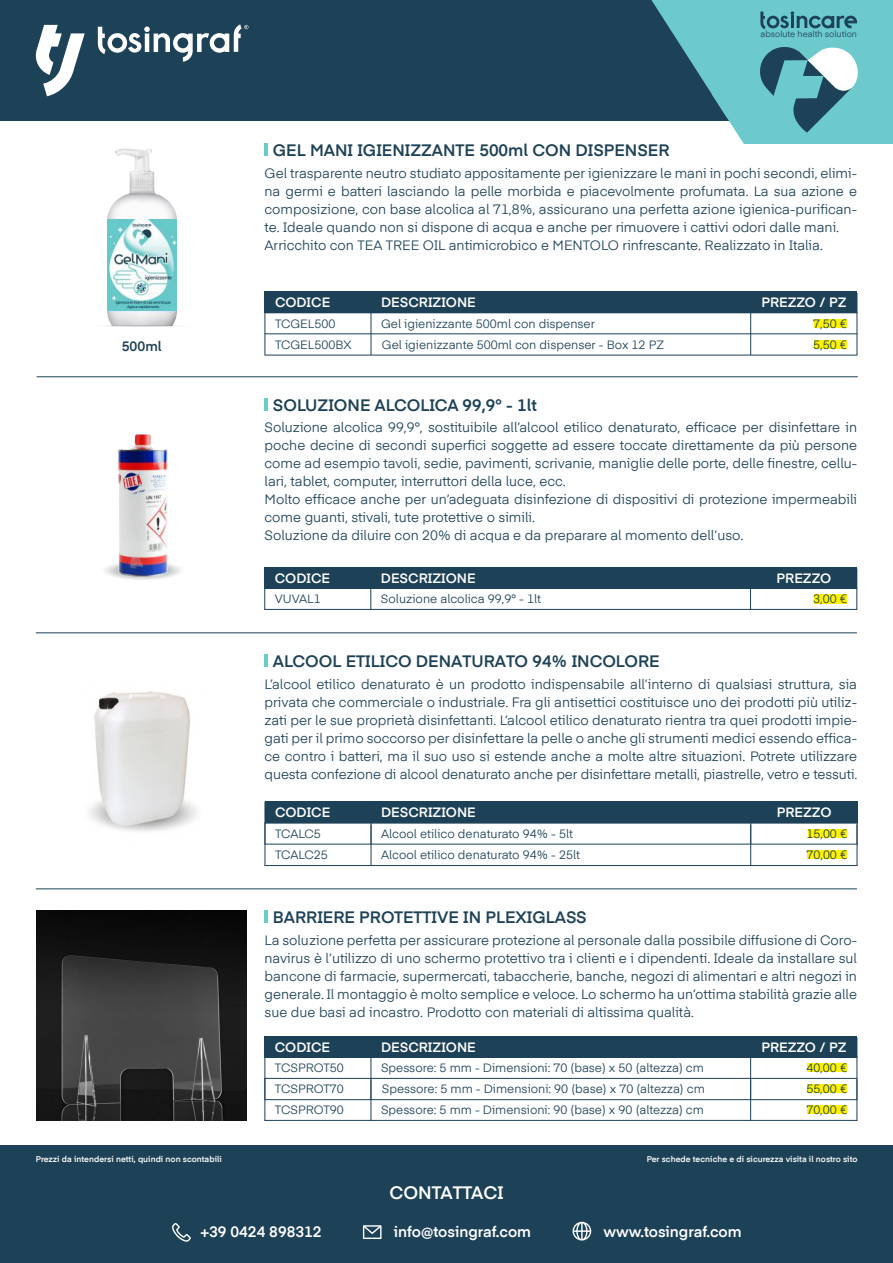
<style>
.page{position:relative;width:893px;height:1263px;background:#fff}
.page>*{position:absolute;margin:0;border:0;box-sizing:border-box;transform-origin:0 0}
.t1{font:600 18px "Eina 04 W03";color:#fff}
.t2{font:600 16.5px "Eina 04 W03";color:#1d4156}
.t3{font:600 15px "Eina 04 W03";color:#fff}
.t4{font:13.5px/18px "Eina 04 W03";color:#1d4156}
.t5{font:600 13.5px "Eina 04 W03";color:#fff}
.t6{font:600 13.5px "Eina 04 W03";color:#1d4156}
.t7{font:12px/21.1px "Eina 04 W03";color:#1d4156}
.t8{font:8.55px "Eina 04 W03";color:#1d4156}
.t9{font:600 8.25px "Eina 04 W03";letter-spacing:.005em;color:#fff}
</style>
<div class="page">
<div style="left:814px;top:594px;width:32px;height:9px;background:#fff300"></div>
<div style="left:807px;top:1105px;width:40px;height:9px;background:#fff300"></div>
<div style="left:807px;top:1084px;width:40px;height:9px;background:#fff300"></div>
<div style="left:807px;top:1063px;width:40px;height:9px;background:#fff300"></div>
<div style="left:807px;top:850px;width:40px;height:9px;background:#fff300"></div>
<div style="left:808px;top:829px;width:39px;height:9px;background:#fff300"></div>
<div style="left:814px;top:340px;width:32px;height:9px;background:#fff300"></div>
<div style="left:814px;top:319px;width:32px;height:9px;background:#fff300"></div>
<div style="left:0;top:1145px;width:893px;height:118px;background:#1d4156"></div>
<svg style="left:265px;top:144px;width:3px;height:12px"></svg>
<div style="left:265px;top:291px;width:592px;height:22px;background:#1d4156"></div>
<hr style="left:265px;top:333px;width:592px;height:1px;background:#1d4156">
<hr style="left:265px;top:355px;width:592px;height:1px;background:#1d4156">
<hr style="left:265px;top:291px;width:1px;height:64px;background:#1d4156">
<hr style="left:371px;top:293px;width:1px;height:62px;background:#1d4156">
<hr style="left:750px;top:293px;width:1px;height:62px;background:#1d4156">
<hr style="left:857px;top:293px;width:1px;height:62px;background:#1d4156">
<img style="left:107px;top:148px;width:71px;height:171px">
<img style="left:108px;top:319px;width:68px;height:8px">
<img style="left:107px;top:219px;width:70px;height:91px">
<div style="left:177px;top:216px;width:20px;height:96px;background:#fff"></div>
<div style="left:0;top:0;width:893px;height:121px;background:#1d4156"></div>
<svg style="left:98px;top:24px;width:150px;height:38px"></svg>
<svg style="left:36px;top:25px;width:49px;height:71px"></svg>
<svg style="left:651px;top:0;width:242px;height:144px"></svg>
<hr style="left:37px;top:376px;width:821px;height:1px;background:#1d4156">
<hr style="left:36px;top:632px;width:821px;height:1px;background:#1d4156">
<svg style="left:172px;top:1223px;width:19px;height:19px"></svg>
<svg style="left:363px;top:1225px;width:19px;height:14px"></svg>
<svg style="left:573px;top:1222px;width:18px;height:18px"></svg>
<div style="left:265px;top:801px;width:592px;height:22px;background:#1d4156"></div>
<hr style="left:265px;top:822px;width:592px;height:2px;background:#1d4156">
<hr style="left:265px;top:844px;width:592px;height:1px;background:#1d4156">
<hr style="left:857px;top:803px;width:1px;height:41px;background:#1d4156">
<svg style="left:265px;top:655px;width:3px;height:12px"></svg>
<hr style="left:265px;top:865px;width:592px;height:1px;background:#1d4156">
<hr style="left:265px;top:823px;width:1px;height:43px;background:#1d4156">
<hr style="left:371px;top:824px;width:1px;height:42px;background:#1d4156">
<hr style="left:750px;top:824px;width:1px;height:41px;background:#1d4156">
<hr style="left:857px;top:824px;width:1px;height:42px;background:#1d4156">
<img style="left:89px;top:691px;width:108px;height:141px">
<svg style="left:265px;top:911px;width:3px;height:12px"></svg>
<div style="left:264px;top:1036px;width:593px;height:21px;background:#1d4156"></div>
<hr style="left:264px;top:1056px;width:593px;height:2px;background:#1d4156">
<hr style="left:264px;top:1078px;width:593px;height:1px;background:#1d4156">
<hr style="left:264px;top:1099px;width:593px;height:1px;background:#1d4156">
<hr style="left:264px;top:1036px;width:1px;height:64px;background:#1d4156">
<hr style="left:371px;top:1037px;width:1px;height:63px;background:#1d4156">
<hr style="left:750px;top:1037px;width:1px;height:63px;background:#1d4156">
<hr style="left:857px;top:1037px;width:1px;height:63px;background:#1d4156">
<hr style="left:264px;top:1120px;width:593px;height:1px;background:#1d4156">
<hr style="left:264px;top:1078px;width:1px;height:43px;background:#1d4156">
<hr style="left:371px;top:1079px;width:1px;height:42px;background:#1d4156">
<hr style="left:750px;top:1079px;width:1px;height:41px;background:#1d4156">
<hr style="left:857px;top:1079px;width:1px;height:42px;background:#1d4156">
<img style="left:36px;top:910px;width:211px;height:210px">
<hr style="left:36px;top:888px;width:821px;height:1px;background:#1d4156">
<div style="left:264px;top:567px;width:593px;height:21px;background:#1d4156"></div>
<hr style="left:264px;top:587px;width:593px;height:2px;background:#1d4156">
<hr style="left:264px;top:609px;width:593px;height:1px;background:#1d4156">
<hr style="left:264px;top:567px;width:1px;height:43px;background:#1d4156">
<hr style="left:370px;top:568px;width:1px;height:41px;background:#1d4156">
<hr style="left:750px;top:568px;width:1px;height:41px;background:#1d4156">
<hr style="left:856px;top:568px;width:1px;height:42px;background:#1d4156">
<svg style="left:265px;top:399px;width:3px;height:12px"></svg>
<img style="left:104px;top:434px;width:77px;height:146px">
<p class="t8" style="left:760px;top:28px;width:98px">absolute health solution</p>
<p class="t2" style="left:273px;top:138px;width:398px">GEL MANI IGIENIZZANTE 500ml CON DISPENSER</p>
<p class="t4" style="left:265px;top:163px;width:594px">Gel trasparente neutro studiato appositamente per igienizzare le mani in pochi secondi, elimi&shy;na germi e batteri lasciando la pelle morbida e piacevolmente profumata. La sua azione e composizione, con base alcolica al 71,8%, assicurano una perfetta azione igienica-purifican&shy;te. Ideale quando non si dispone di acqua e anche per rimuovere i cattivi odori dalle mani.<br>Arricchito con TEA TREE OIL antimicrobico e MENTOLO rinfrescante. Realizzato in Italia.</p>
<p class="t5" style="left:275px;top:292px;width:57px">CODICE</p>
<p class="t5" style="left:381px;top:292px;width:96px">DESCRIZIONE</p>
<p class="t5" style="left:761px;top:292px;width:87px">PREZZO / PZ</p>
<p class="t7" style="left:275px;top:312px;width:78px">TCGEL500<br>TCGEL500BX</p>
<p class="t7" style="left:381px;top:312px;width:285px">Gel igienizzante 500ml con dispenser<br>Gel igienizzante 500ml con dispenser - Box 12 PZ</p>
<p class="t7" style="left:813px;top:312px;width:35px">7,50 €</p>
<p class="t6" style="left:122px;top:336px;width:41px">500ml</p>
<p class="t7" style="left:813px;top:333px;width:35px">5,50 €</p>
<p class="t2" style="left:273px;top:392px;width:265px">SOLUZIONE ALCOLICA 99,9° - 1lt</p>
<p class="t4" style="left:265px;top:418px;width:594px">Soluzione alcolica 99,9°, sostituibile all’alcool etilico denaturato, efficace per disinfettare in poche decine di secondi superfici soggette ad essere toccate direttamente da più persone come ad esempio tavoli, sedie, pavimenti, scrivanie, maniglie delle porte, delle finestre, cellu&shy;lari, tablet, computer, interruttori della luce, ecc.<br>Molto efficace anche per un’adeguata disinfezione di dispositivi di protezione impermeabili come guanti, stivali, tute protettive o simili.<br>Soluzione da diluire con 20% di acqua e da preparare al momento dell’uso.</p>
<p class="t5" style="left:275px;top:568px;width:57px">CODICE</p>
<p class="t5" style="left:381px;top:568px;width:96px">DESCRIZIONE</p>
<p class="t5" style="left:777px;top:568px;width:56px">PREZZO</p>
<p class="t7" style="left:275px;top:587px;width:47px">VUVAL1</p>
<p class="t7" style="left:381px;top:587px;width:162px">Soluzione alcolica 99,9° - 1lt</p>
<p class="t7" style="left:813px;top:587px;width:35px">3,00 €</p>
<p class="t2" style="left:273px;top:649px;width:388px">ALCOOL ETILICO DENATURATO 94% INCOLORE</p>
<p class="t4" style="left:265px;top:674px;width:594px;text-align:justify">L’alcool etilico denaturato è un prodotto indispensabile all’interno di qualsiasi struttura, sia privata che commerciale o industriale. Fra gli antisettici costituisce uno dei prodotti più utiliz&shy;zati per le sue proprietà disinfettanti. L’alcool etilico denaturato rientra tra quei prodotti impie&shy;gati per il primo soccorso per disinfettare la pelle o anche gli strumenti medici essendo effica&shy;ce contro i batteri, ma il suo uso si estende anche a molte altre situazioni. Potrete utilizzare questa confezione di alcool denaturato anche per disinfettare metalli, piastrelle, vetro e tessuti.</p>
<p class="t5" style="left:275px;top:802px;width:57px">CODICE</p>
<p class="t5" style="left:381px;top:802px;width:96px">DESCRIZIONE</p>
<p class="t5" style="left:777px;top:802px;width:56px">PREZZO</p>
<p class="t7" style="left:275px;top:822px;width:47px">TCALC5</p>
<p class="t7" style="left:381px;top:822px;width:193px">Alcool etilico denaturato 94% - 5lt</p>
<p class="t7" style="left:806px;top:822px;width:42px">15,00 €</p>
<p class="t7" style="left:275px;top:843px;width:54px">TCALC25</p>
<p class="t7" style="left:381px;top:843px;width:200px">Alcool etilico denaturato 94% - 25lt</p>
<p class="t7" style="left:806px;top:843px;width:42px">70,00 €</p>
<p class="t9" style="left:36px;top:1153px;width:187px">Prezzi da intendersi netti, quindi non scontabili</p>
<p class="t2" style="left:273px;top:905px;width:315px">BARRIERE PROTETTIVE IN PLEXIGLASS</p>
<p class="t4" style="left:265px;top:930px;width:594px;text-align:justify">La soluzione perfetta per assicurare protezione al personale dalla possibile diffusione di Coro&shy;navirus è l’utilizzo di uno schermo protettivo tra i clienti e i dipendenti. Ideale da installare sul bancone di farmacie, supermercati, tabaccherie, banche, negozi di alimentari e altri negozi in generale. Il montaggio è molto semplice e veloce. Lo schermo ha un’ottima stabilità grazie alle sue due basi ad incastro. Prodotto con materiali di altissima qualità.</p>
<p class="t5" style="left:275px;top:1037px;width:57px">CODICE</p>
<p class="t5" style="left:381px;top:1037px;width:96px">DESCRIZIONE</p>
<p class="t5" style="left:761px;top:1037px;width:87px">PREZZO / PZ</p>
<p class="t7" style="left:275px;top:1056px;width:70px">TCSPROT50<br>TCSPROT70</p>
<p class="t7" style="left:381px;top:1056px;width:325px">Spessore: 5 mm - Dimensioni: 70 (base) x 50 (altezza) cm<br>Spessore: 5 mm - Dimensioni: 90 (base) x 70 (altezza) cm</p>
<p class="t7" style="left:806px;top:1056px;width:42px">40,00 €<br>55,00 €</p>
<p class="t7" style="left:275px;top:1098px;width:70px">TCSPROT90</p>
<p class="t7" style="left:381px;top:1098px;width:324px">Spessore: 5 mm - Dimensioni: 90 (base) x 90 (altezza) cm</p>
<p class="t7" style="left:806px;top:1098px;width:42px">70,00 €</p>
<h1 class="t1" style="left:390px;top:1179px;width:115px">CONTATTACI</h1>
<p class="t9" style="left:647px;top:1153px;width:212px">Per schede tecniche e di sicurezza visita il nostro sito</p>
<p class="t3" style="left:200px;top:1220px;width:123px">+39 0424 898312</p>
<p class="t3" style="left:394px;top:1220px;width:139px">info@tosingraf.com</p>
<p class="t3" style="left:603px;top:1220px;width:140px">www.tosingraf.com</p>
</div>
